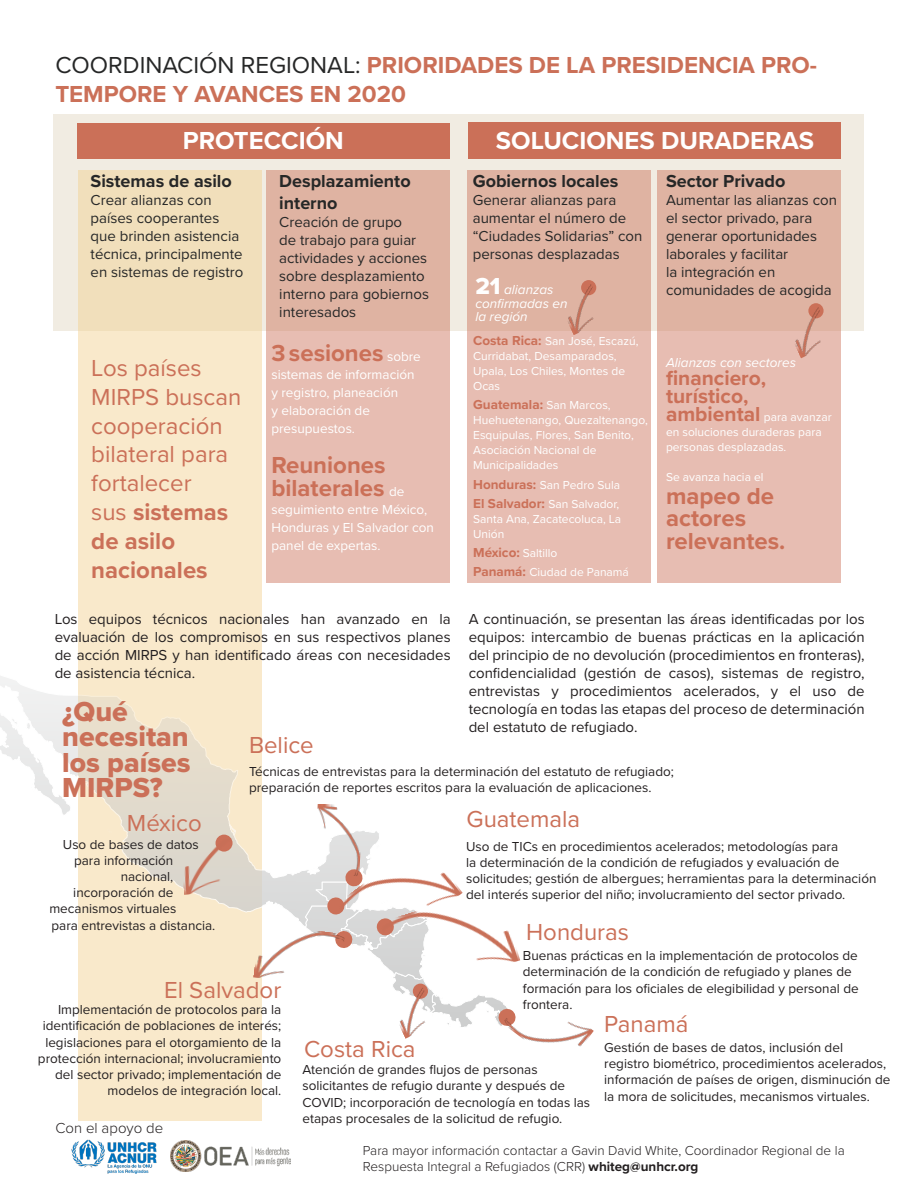
<style>
.page{position:relative;width:918px;height:1188px;background:#fff}
.page>*{position:absolute;margin:0;border:0;box-sizing:border-box;transform-origin:0 0}
.t1{font:28.5px/25.5px "Proxima Nova Extrabld";color:#cb7058}
.t2{font:700 25.5px "Proxima Nova";color:#fff}
.t3{font:24px/28.8px "Proxima Nova";color:#cb7058}
.t4{font:700 24px/22.5px "Proxima Nova";color:#cb7058}
.t5{font:700 21px/18px "Proxima Nova";color:#cb7058}
.t6{font:700 18px/21.6px "Proxima Nova";color:#262727}
.t7{font:15px/18px "Proxima Nova";color:#231f20;text-align:justify}
.t8{font:15px/18px "Proxima Nova";color:#262727}
.t9{font:300 15px "Proxima Nova";color:#231f20}
.t10{font:13.5px/16.2px "Proxima Nova";color:#231f20}
.t11{font:13.5px/18px "Proxima Nova";color:#fff}
.t12{font:300 13.5px/16.2px "Proxima Nova";color:#231f20}
.t13{font:italic 13.5px/13.5px "Proxima Nova";color:#fff}
.t14{font:700 13.5px "Proxima Nova";color:#cb7058}
.t15{font:12px/15px "Proxima Nova";color:#fff}
.s1{font-weight:400;color:#262727}
.s2{font-family:"Proxima Nova Extrabld";font-style:normal;font-size:24px}
.s3{font-weight:700;font-size:13.5px;color:#cb7058}
.s4{font-weight:400;font-size:12px;color:#fff}
.s5{font-weight:400;font-size:13.5px;color:#fff}
.s6{font-weight:700;font-size:21px;color:#cb7058}
.s7{font-weight:700}
</style>
<div class="page">
<div style="left:54px;top:114px;width:810px;height:216px;background:#f1ece2"></div>
<div style="left:77px;top:123px;width:373px;height:36px;background:#cb7058"></div>
<div style="left:468px;top:123px;width:373px;height:36px;background:#cb7058"></div>
<div style="left:78px;top:170px;width:184px;height:951px;background:linear-gradient(to right,#f7e7c7,#f7e7c7)"></div>
<div style="left:658px;top:170px;width:183px;height:413px;background:linear-gradient(to right,#e4b9ac,#e4b9ac)"></div>
<div style="left:267px;top:170px;width:183px;height:413px;background:linear-gradient(to right,#e4b9ac,#e4b9ac)"></div>
<div style="left:467px;top:170px;width:184px;height:413px;background:linear-gradient(to right,#e4b9ac,#e4b9ac)"></div>
<svg style="left:0;top:668px;width:379px;height:260px"></svg>
<svg style="left:90px;top:789px;width:4px;height:3px"></svg>
<svg style="left:283px;top:873px;width:4px;height:3px"></svg>
<svg style="left:11px;top:717px;width:21px;height:14px"></svg>
<div style="left:216px;top:835px;width:17px;height:17px;background:#cb7058;border-radius:50%"></div>
<img style="left:180px;top:838px;width:66px;height:57px">
<img style="left:363px;top:839px;width:16px;height:29px">
<img style="left:314px;top:804px;width:49px;height:64px">
<img style="left:510px;top:1021px;width:84px;height:26px">
<img style="left:253px;top:923px;width:50px;height:65px">
<img style="left:401px;top:1029px;width:16px;height:10px">
<svg style="left:303px;top:868px;width:214px;height:161px"></svg>
<img style="left:380px;top:886px;width:140px;height:110px">
<img style="left:71px;top:1139px;width:86px;height:35px">
<img style="left:170px;top:1141px;width:121px;height:31px">
<div style="left:581px;top:280px;width:15px;height:15px;background:#cb7058;border-radius:50%"></div>
<img style="left:557px;top:284px;width:51px;height:51px">
<svg style="left:808px;top:303px;width:16px;height:15px"></svg>
<img style="left:784px;top:307px;width:51px;height:51px">
<p class="t4" style="left:55px;top:50px;width:763px;line-height:28.8px"><span class="s1">COORDINACIÓN REGIONAL:</span> PRIORIDADES DE LA PRESIDENCIA PRO-<br>TEMPORE Y AVANCES EN 2020</p>
<p class="t2" style="left:183px;top:122px;width:163px">PROTECCIÓN</p>
<p class="t2" style="left:496px;top:122px;width:320px">SOLUCIONES DURADERAS</p>
<p class="t6" style="left:91px;top:170px;width:143px">Sistemas de asilo</p>
<p class="t8" style="left:91px;top:190px;width:154px">Crear alianzas con países cooperantes que brinden asistencia técnica, principalmente en sistemas de registro</p>
<p class="t6" style="left:279px;top:170px;width:133px">Desplazamiento interno</p>
<p class="t8" style="left:279px;top:212px;width:151px">Creación de grupo<br>de trabajo para guiar actividades y acciones sobre desplazamiento interno para gobiernos interesados</p>
<p class="t6" style="left:473px;top:170px;width:147px">Gobiernos locales</p>
<p class="t8" style="left:473px;top:190px;width:171px">Generar alianzas para aumentar el número de “Ciudades Solidarias” con personas desplazadas</p>
<p class="t6" style="left:666px;top:170px;width:121px">Sector Privado</p>
<p class="t8" style="left:666px;top:190px;width:172px">Aumentar las alianzas con el sector privado, para generar oportunidades laborales y facilitar<br>la integración en comunidades de acogida</p>
<p class="t13" style="left:475px;top:282px;width:94px"><span class="s2">21</span> alianzas confirmadas en la región</p>
<p class="t15" style="left:473px;top:333px;width:167px"><span class="s3">Costa Rica:</span> San José, Escazú,<br>Curridabat, Desamparados,<br>Upala, Los Chiles, Montes de<br>Ocas</p>
<p class="t14" style="left:473px;top:395px;width:139px">Guatemala: <span class="s4">San Marcos,</span></p>
<p class="t15" style="left:473px;top:412px;width:176px">Huehuetenango, Quezaltenango,<br>Esquipulas, Flores, San Benito,<br>Asociación Nacional de<br>Municipalidades</p>
<p class="t15" style="left:473px;top:477px;width:148px"><span class="s3">Honduras:</span> San Pedro Sula</p>
<p class="t15" style="left:473px;top:496px;width:150px"><span class="s3">El Salvador:</span> San Salvador,<br>Santa Ana, Zacatecoluca, La<br>Unión</p>
<p class="t15" style="left:473px;top:545px;width:86px"><span class="s3">México:</span> Saltillo</p>
<p class="t15" style="left:473px;top:564px;width:157px"><span class="s3">Panamá:</span> Ciudad de Panamá</p>
<p class="t4" style="left:271px;top:341px;width:151px">3sesiones <span class="s5">sobre</span></p>
<p class="t11" style="left:271px;top:365px;width:145px">sistemas de información y registro, planeación<br>y elaboración de presupuestos.</p>
<p class="t4" style="left:271px;top:454px;width:135px">Reuniones bilaterales <span class="s5">de</span></p>
<p class="t11" style="left:271px;top:500px;width:164px">seguimiento entre México,<br>Honduras y El Salvador con panel de expertas.</p>
<p class="t13" style="left:666px;top:356px;width:131px">Alianzas con sectores</p>
<p class="t5" style="left:666px;top:369px;width:102px">financiero, turístico,</p>
<p class="t15" style="left:666px;top:409px;width:167px"><span class="s6">ambiental</span> para avanzar en soluciones duraderas para personas desplazadas.</p>
<p class="t15" style="left:666px;top:469px;width:99px">Se avanza hacia el</p>
<p class="t4" style="left:666px;top:484px;width:121px">mapeo de actores relevantes.</p>
<p class="t3" style="left:91px;top:353px;width:152px">Los países<br>MIRPS buscan cooperación bilateral para fortalecer<br>sus <span class="s7">sistemas de asilo nacionales</span></p>
<p class="t7" style="left:55px;top:610px;width:398px">Los equipos técnicos nacionales han avanzado en la evaluación de los compromisos en sus respectivos planes de acción MIRPS y han identificado áreas con necesidades de asistencia técnica.</p>
<p class="t7" style="left:469px;top:610px;width:398px">A continuación, se presentan las áreas identificadas por los equipos: intercambio de buenas prácticas en la aplicación del principio de no devolución (procedimientos en fronteras), confidencialidad (gestión de casos), sistemas de registro, entrevistas y procedimientos acelerados, y el uso de tecnología en todas las etapas del proceso de determinación del estatuto de refugiado.</p>
<p class="t1" style="left:62px;top:698px;width:130px">¿Qué necesitan los países<br>MIRPS?</p>
<p class="t3" style="left:249px;top:729px;width:66px">Belice</p>
<p class="t10" style="left:249px;top:763px;width:427px">Técnicas de entrevistas para la determinación del estatuto de refugiado; preparación de reportes escritos para la evaluación de aplicaciones.</p>
<p class="t3" style="left:127px;top:808px;width:76px">México</p>
<p class="t10" style="left:63px;top:835px;width:137px">Uso de bases de datos</p>
<p class="t10" style="left:74px;top:852px;width:101px">para información</p>
<p class="t10" style="left:121px;top:868px;width:54px">nacional,</p>
<p class="t10" style="left:73px;top:884px;width:102px">incorporación de</p>
<p class="t10" style="left:49px;top:900px;width:128px">mecanismos virtuales</p>
<p class="t10" style="left:52px;top:916px;width:165px">para entrevistas a distancia.</p>
<p class="t3" style="left:164px;top:974px;width:119px">El Salvador</p>
<p class="t10" style="left:38px;top:1001px;width:245px;text-align:right">Implementación de protocolos para la identificación de poblaciones de interés; legislaciones para el otorgamiento de la protección internacional; involucramiento del sector privado; implementación de modelos de integración local.</p>
<p class="t9" style="left:55px;top:1116px;width:109px">Con el apoyo de</p>
<p class="t3" style="left:467px;top:804px;width:115px">Guatemala</p>
<p class="t10" style="left:466px;top:837px;width:412px">Uso de TICs en procedimientos acelerados; metodologías para<br>la determinación de la condición de refugiados y evaluación de solicitudes; gestión de albergues; herramientas para la determinación del interés superior del niño; involucramiento del sector privado.</p>
<p class="t3" style="left:526px;top:917px;width:104px">Honduras</p>
<p class="t10" style="left:523px;top:947px;width:337px">Buenas prácticas en la implementación de protocolos de determinación de la condición de refugiado y planes de formación para los oficiales de elegibilidad y personal de frontera.</p>
<p class="t10" style="left:604px;top:1039px;width:288px">Gestión de bases de datos, inclusión del registro biométrico, procedimientos acelerados, información de países de origen, disminución de la mora de solicitudes, mecanismos virtuales.</p>
<p class="t3" style="left:604px;top:1009px;width:86px">Panamá</p>
<p class="t3" style="left:304px;top:1033px;width:113px">Costa Rica</p>
<p class="t10" style="left:303px;top:1061px;width:289px">Atención de grandes flujos de personas solicitantes de refugio durante y después de COVID; incorporación de tecnología en todas las etapas procesales de la solicitud de refugio.</p>
<p class="t12" style="left:363px;top:1142px;width:483px">Para mayor información contactar a Gavin David White, Coordinador Regional de la<br>Respuesta Integral a Refugiados (CRR) <span class="s7">whiteg@unhcr.org</span></p>
</div>
